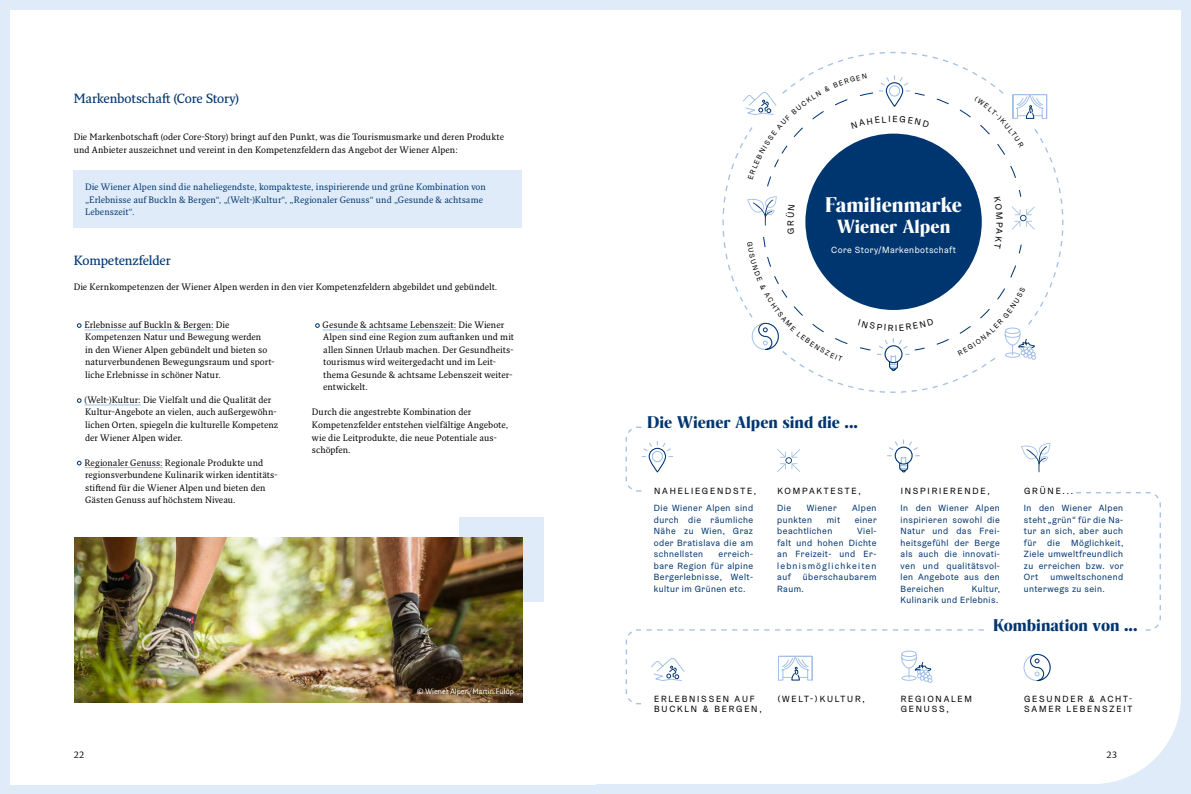
<style>
.page{position:relative;width:1191px;height:794px;background:#fff}
.page>*{position:absolute;margin:0;border:0;box-sizing:border-box;transform-origin:0 0}
.t1{font:900 20px "Rando Display";color:#fff}
.t2{font:900 18px "Rando Display";color:#fff}
.t3{font:900 16px "Rando Display";color:#003670}
.t4{font:600 13px "Fresco Pro";letter-spacing:-.01em;color:#003670}
.t5{font:9px/12.5px "Fresco Pro";letter-spacing:.005em;color:#000}
.t6{font:9px/11.5px "Graebenbach";letter-spacing:.05em;color:#003670;text-align:justify}
.t7{font:9px/12.5px "Fresco Pro";letter-spacing:.005em;color:#003670}
.t8{font:9px/10.8px "Graebenbach";letter-spacing:.2em;color:#000}
.t9{font:9px "Graebenbach";letter-spacing:.05em;color:#fff}
.t10{font:7.5px "Fresco Sans Pro";color:#fff}
.s1{color:#003670}
</style>
<div class="page">
<div style="left:595px;top:0;width:596px;height:794px;background:#dfebf9"></div>
<div style="left:595px;top:10px;width:586px;height:774px;background:#fff"></div>
<div style="left:0;top:0;width:595px;height:794px;background:#dfebf9"></div>
<div style="left:10px;top:10px;width:585px;height:774px;background:#fff"></div>
<div style="left:459px;top:517px;width:84px;height:84px;background:#dfebf9"></div>
<div style="left:74px;top:170px;width:448px;height:58px;background:#dfebf9"></div>
<svg style="left:625px;top:639px;width:19px;height:66px"></svg>
<div style="left:642px;top:419px;width:43px;height:73px;background:#fff"></div>
<div style="left:644px;top:635px;width:510px;height:88px;background:#fff"></div>
<svg style="left:901px;top:650px;width:32px;height:33px"></svg>
<div style="left:1023px;top:654px;width:27px;height:27px;border:1px solid #a4c1e7;border-radius:50%"></div>
<svg style="left:1029px;top:653px;width:21px;height:28px"></svg>
<svg style="left:651px;top:658px;width:34px;height:23px"></svg>
<svg style="left:778px;top:655px;width:35px;height:26px"></svg>
<div style="left:625px;top:426px;width:536px;height:213px;background:#fff"></div>
<hr style="left:84px;top:329px;width:130px;height:1px;background:#a4c1e7">
<hr style="left:84px;top:404px;width:57px;height:1px;background:#a4c1e7">
<hr style="left:84px;top:467px;width:79px;height:1px;background:#a4c1e7">
<hr style="left:323px;top:329px;width:133px;height:1px;background:#a4c1e7">
<img style="left:74px;top:537px;width:448px;height:165px">
<svg style="left:722px;top:51px;width:342px;height:342px;background:#c6d2df"></svg>
<h3 class="t4" style="left:74px;top:90px;width:167px">Markenbotschaft (Core Story)</h3>
<p class="t5" style="left:74px;top:131px;width:432px">Die Markenbotschaft (oder Core-Story) bringt auf den Punkt, was die Tourismusmarke und deren Produkte und Anbieter auszeichnet und vereint in den Kompetenzfeldern das Angebot der Wiener Alpen:</p>
<p class="t7" style="left:85px;top:181px;width:402px">Die Wiener Alpen sind die naheliegendste, kompakteste, inspirierende und grüne Kombination von „Erlebnisse auf Buckln &amp; Bergen“, „(Welt-)Kultur“, „Regionaler Genuss“ und „Gesunde &amp; achtsame<br>Lebenszeit“.</p>
<h3 class="t4" style="left:74px;top:253px;width:98px">Kompetenzfelder</h3>
<p class="t5" style="left:74px;top:281px;width:425px">Die Kernkompetenzen der Wiener Alpen werden in den vier Kompetenzfeldern abgebildet und gebündelt.</p>
<p class="t5" style="left:85px;top:318px;width:191px;text-indent:-9px"><span class="s1">•</span> Erlebnisse auf Buckln &amp; Bergen: Die Kompetenzen Natur und Bewegung werden<br>in den Wiener Alpen gebündelt und bieten so naturverbundenen Bewegungsraum und sport&shy;liche Erlebnisse in schöner Natur.</p>
<p class="t5" style="left:85px;top:393px;width:195px;text-indent:-9px"><span class="s1">•</span> (Welt-)Kultur: Die Vielfalt und die Qualität der Kultur-Angebote an vielen, auch außergewöhn&shy;lichen Orten, spiegeln die kulturelle Kompetenz der Wiener Alpen wider.</p>
<p class="t5" style="left:85px;top:456px;width:194px;text-indent:-8px"><span class="s1">•</span> Regionaler Genuss: Regionale Produkte und regionsverbundene Kulinarik wirken identitäts&shy;stiftend für die Wiener Alpen und bieten den Gästen Genuss auf höchstem Niveau.</p>
<p class="t5" style="left:323px;top:318px;width:192px;text-indent:-9px"><span class="s1">•</span> Gesunde &amp; achtsame Lebenszeit: Die Wiener Alpen sind eine Region zum auftanken und mit allen Sinnen Urlaub machen. Der Gesundheits&shy;tourismus wird weitergedacht und im Leit&shy;thema Gesunde &amp; achtsame Lebenszeit weiter&shy;entwickelt.</p>
<p class="t5" style="left:312px;top:406px;width:198px">Durch die angestrebte Kombination der Kompetenzfelder entstehen vielfältige Angebote, wie die Leitprodukte, die neue Potentiale aus&shy;schöpfen.</p>
<p class="t10" style="left:417px;top:687px;width:98px">© Wiener Alpen/Martin Fülöp</p>
<h1 class="t1" style="left:825px;top:190px;width:138px">Familienmarke</h1>
<h2 class="t2" style="left:836px;top:214px;width:115px">Wiener Alpen</h2>
<p class="t9" style="left:831px;top:245px;width:126px">Core Story/Markenbotschaft</p>
<h3 class="t3" style="left:647px;top:410px;width:212px">Die Wiener Alpen sind die ...</h3>
<p class="t8" style="left:654px;top:485px;width:104px">NAHELIEGENDSTE,</p>
<p class="t6" style="left:654px;top:502px;width:101px">Die Wiener Alpen sind durch die räumliche Nähe zu Wien, Graz oder Bratislava die am schnellsten</p>
<p class="t6" style="left:654px;top:548px;width:101px;text-indent:65px">erreich&shy;bare Region für alpine Bergerlebnisse, Welt&shy;kultur im Grünen etc.</p>
<p class="t8" style="left:777px;top:485px;width:85px">KOMPAKTESTE,</p>
<p class="t6" style="left:777px;top:502px;width:15px">Die</p>
<p class="t6" style="left:807px;top:502px;width:31px">Wiener</p>
<p class="t6" style="left:852px;top:502px;width:26px">Alpen</p>
<p class="t6" style="left:777px;top:514px;width:36px">punkten</p>
<p class="t6" style="left:826px;top:514px;width:15px">mit</p>
<p class="t6" style="left:854px;top:514px;width:23px">einer</p>
<p class="t6" style="left:777px;top:525px;width:57px">beachtlichen</p>
<p class="t6" style="left:777px;top:525px;width:101px;text-indent:80px">Viel&shy;falt und hohen Dichte an Freizeit- und Er&shy;lebnismöglichkeiten auf</p>
<p class="t6" style="left:777px;top:571px;width:101px;text-indent:26px">überschaubarem<br>Raum.</p>
<p class="t8" style="left:900px;top:485px;width:90px">INSPIRIERENDE,</p>
<p class="t6" style="left:900px;top:502px;width:101px">In den Wiener Alpen inspirieren sowohl die Natur und das Frei&shy;heitsgefühl der Berge als auch die innovati&shy;ven und qualitätsvol&shy;len Angebote aus den Bereichen</p>
<p class="t6" style="left:900px;top:583px;width:101px;text-align:right">Kultur,<br>Kulinarik und Erlebnis.</p>
<p class="t8" style="left:1024px;top:485px;width:51px">GRÜNE...</p>
<p class="t6" style="left:1024px;top:502px;width:101px">In den Wiener Alpen steht „grün“ für die Na&shy;tur an sich, aber auch für die Möglichkeit, Ziele umweltfreundlich zu erreichen bzw. vor Ort</p>
<p class="t6" style="left:1024px;top:571px;width:101px;text-indent:26px">umweltschonend unterwegs zu sein.</p>
<h3 class="t3" style="left:993px;top:614px;width:146px">Kombination von ...</h3>
<p class="t8" style="left:654px;top:693px;width:109px">ERLEBNISSEN AUF<br>BUCKLN &amp; BERGEN,</p>
<p class="t8" style="left:777px;top:693px;width:89px">(WELT-)KULTUR,</p>
<p class="t8" style="left:900px;top:693px;width:73px">REGIONALEM<br>GENUSS,</p>
<p class="t8" style="left:1024px;top:693px;width:110px">GESUNDER &amp; ACHT-<br>SAMER LEBENSZEIT</p>
<p class="t5" style="left:74px;top:748px;width:12px">22</p>
<p class="t5" style="left:1106px;top:748px;width:12px">23</p>
</div>
